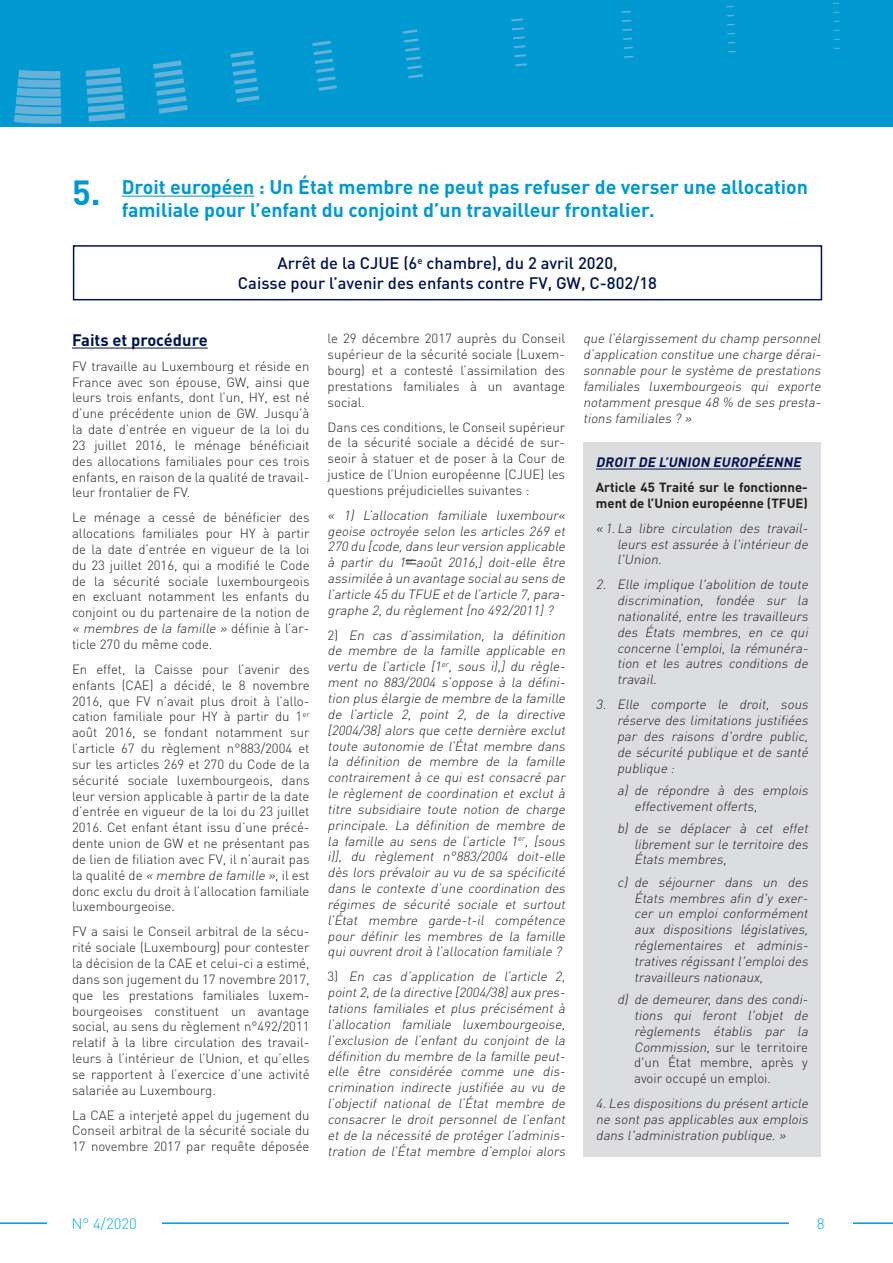
<style>
.page{position:relative;width:893px;height:1263px;background:#fff}
.page>*{position:absolute;margin:0;border:0;box-sizing:border-box;transform-origin:0 0}
.titre{font:700 34.5px "DIN Pro";color:#0099d1}
.Titre_1{font:700 19.5px/23.4px "DIN Pro";color:#0099d1}
.Arrêt{font:500 16.5px/19.8px "DIN Pro";color:#001352;text-align:center}
.Soustitre_1{font:700 16.5px "DIN Pro";color:#001352}
.t1{font:300 15px "DIN Pro";color:#00aeef}
.Soustitre_3_italique{font:italic 700 13.5px "DIN Pro";color:#001352}
.texte_courant{font:300 13.2px/15.9px "DIN Pro";color:#231f20;text-align:justify}
.texte_courant_italiq{font:italic 300 13.2px/15.9px "DIN Pro";color:#231f20;text-align:justify}
.énumération_texte_en{font:italic 300 13.2px/15.9px "DIN Pro";color:#231f20;text-align:justify}
.text_encadré_italiqu{font:italic 300 13.2px/15.9px "DIN Pro";color:#231f20;text-align:justify}
.texte_encadré_medium{font:700 13.2px/15.9px "DIN Pro";color:#231f20}
.s1{font-style:italic}
.s2{font-style:normal}
</style>
<div class="page">
<hr style="left:0;top:1222px;width:893px;height:2px;background:#0099d1">
<div style="left:0;top:0;width:893px;height:126px;background:#0099d1"></div>
<svg style="left:511px;top:18px;width:12px;height:3px"></svg>
<svg style="left:621px;top:11px;width:10px;height:2px"></svg>
<svg style="left:512px;top:27px;width:12px;height:3px"></svg>
<svg style="left:622px;top:20px;width:9px;height:2px"></svg>
<svg style="left:513px;top:36px;width:12px;height:3px"></svg>
<svg style="left:622px;top:29px;width:10px;height:2px"></svg>
<svg style="left:514px;top:45px;width:11px;height:3px"></svg>
<svg style="left:623px;top:38px;width:9px;height:2px"></svg>
<svg style="left:515px;top:54px;width:11px;height:3px"></svg>
<svg style="left:624px;top:47px;width:9px;height:2px"></svg>
<svg style="left:14px;top:70px;width:47px;height:54px;background:#4fabd6"></svg>
<svg style="left:86px;top:68px;width:39px;height:54px"></svg>
<svg style="left:153px;top:60px;width:35px;height:54px"></svg>
<svg style="left:230px;top:51px;width:30px;height:51px"></svg>
<svg style="left:312px;top:41px;width:25px;height:50px"></svg>
<svg style="left:403px;top:29px;width:20px;height:49px"></svg>
<svg style="left:515px;top:63px;width:12px;height:3px"></svg>
<svg style="left:624px;top:56px;width:9px;height:2px"></svg>
<div style="left:789px;top:1217px;width:64px;height:46px;background:#fff"></div>
<div style="left:47px;top:1217px;width:115px;height:46px;background:#fff"></div>
<div style="left:583px;top:442px;width:238px;height:715px;background:#dcdddf"></div>
<div style="left:73px;top:245px;width:749px;height:55px;border:2px solid #001352"></div>
<hr style="left:122px;top:196px;width:132px;height:1px;background:#0099d1">
<hr style="left:72px;top:348px;width:136px;height:1px;background:#001352">
<svg style="left:406px;top:560px;width:10px;height:5px"></svg>
<hr style="left:596px;top:469px;width:205px;height:1px;background:#001352">
<p class="titre" style="left:72px;top:169px;width:30px">5.</p>
<p class="Titre_1" style="left:122px;top:174px;width:688px">Droit européen : Un État membre ne peut pas refuser de verser une allocation familiale pour l’enfant du conjoint d’un travailleur frontalier.</p>
<p class="Arrêt" style="left:238px;top:253px;width:421px">Arrêt de la CJUE (6<sup>e</sup> chambre), du 2 avril 2020,<br>Caisse pour l’avenir des enfants contre FV, GW, C-802/18</p>
<p class="Soustitre_1" style="left:72px;top:329px;width:137px">Faits et procédure</p>
<p class="texte_courant" style="left:72px;top:357px;width:239px">FV travaille au Luxembourg et réside en France avec son épouse, GW, ainsi que leurs trois enfants, dont l’un, HY, est né d’une précédente union de GW. Jusqu’à la date d’entrée en vigueur de la loi du 23 juillet 2016, le ménage bénéficiait des allocations familiales pour ces trois enfants, en raison de la qualité de travail&shy;leur frontalier de FV.</p>
<p class="texte_courant" style="left:72px;top:509px;width:239px">Le ménage a cessé de bénéficier des allocations familiales pour HY à partir de la date d’entrée en vigueur de la loi du 23 juillet 2016, qui a modifié le Code de la sécurité sociale luxembourgeois en excluant notamment les enfants du conjoint ou du partenaire de la notion de <span class="s1">« membres de la famille »</span> d é fi n i e à l’ a r&shy;ticle 270 du même code.</p>
<p class="texte_courant" style="left:72px;top:660px;width:239px">En effet, la Caisse pour l’avenir des enfants (CAE) a décidé, le 8 novembre 2016, que FV n’avait plus droit à l’allo&shy;cation familiale pour HY à partir du 1<sup>er </sup>août 2016, se fondant notamment sur l’article 67 du règlement n°883/2004 et sur les articles 269 et 270 du Code de la sécurité sociale luxembourgeois, dans leur version applicable à partir de la date d’entrée en vigueur de la loi du 23 juillet 2016. Cet enfant étant issu d’une précé&shy;dente union de GW et ne présentant pas de lien de filiation avec FV, il n’aurait pas la q u a l i té d e <span class="s1">« membre de famille »</span>, i l est donc exclu du droit à l’allocation familiale luxembourgeoise.</p>
<p class="texte_courant" style="left:72px;top:923px;width:239px">FV a saisi le Conseil arbitral de la sécu&shy;rité sociale (Luxembourg) pour contester la décision de la CAE et celui-ci a estimé, dans son jugement du 17 novembre 2017, que les prestations familiales luxem&shy;bourgeoises constituent un avantage social, au sens du règlement n°492/2011 relatif à la libre circulation des travail&shy;leurs à l’intérieur de l’Union, et qu’elles se rapportent à l’exercice d’une activité salariée au Luxembourg.</p>
<p class="texte_courant" style="left:72px;top:1106px;width:239px">La CAE a interjeté appel du jugement du Conseil arbitral de la sécurité sociale du 17 novembre 2017 par requête déposée</p>
<p class="texte_courant" style="left:328px;top:330px;width:239px">le 29 décembre 2017 auprès du Conseil supérieur de la sécurité sociale (Luxem&shy;bourg) et a contesté l’assimilation des prestations familiales à un avantage social.</p>
<p class="texte_courant" style="left:328px;top:418px;width:239px">Dans ces conditions, le Conseil supérieur de la sécurité sociale a décidé de sur&shy;seoir à statuer et de poser à la Cour de justice de l’Union européenne (CJUE) les questions préjudicielles suivantes :</p>
<p class="texte_courant_italiq" style="left:328px;top:506px;width:242px">« 1) L’allocation familiale luxembour« geoise octroyée selon les articles 269 et 270 du [code,dans leurversion applicable à partir du 1<sup>er</sup> août 2016,] doit-elle être assimilée à un avantage socialau sens de l’article 45 du TFUE etde l’article 7,para&shy;graphe 2,du règlement[no 492/2011]?</p>
<p class="texte_courant_italiq" style="left:328px;top:626px;width:242px"><span class="s2">2 )</span> En cas d’assimilation, la définition de membre de la famille applicable en vertu de l’article [1<sup>er</sup>, sous i),] du règle&shy;ment no 883/2004 s’oppose à la défini&shy;tion plus élargie de membre de la famille de l’article 2, point 2, de la directive [2004/38] alors que cette dernière exclut toute autonomie de l’État membre dans la définition de membre de la famille contrairement à ce qui est consacré par le règlement de coordination et exclut à titre subsidiaire toute notion de charge principale. La définition de membre de la famille au sens de l’article 1<sup>er</sup>, [sous i)], du règlement n°883/2004 doit-elle dès lors prévaloir au vu de sa spécificité dans le contexte d’une coordination des régimes de sécurité sociale et surtout l’État membre garde-t-il compétence pour définir les membres de la famille quiouvrentdroità l’allocation familiale ?</p>
<p class="texte_courant_italiq" style="left:328px;top:968px;width:242px"><span class="s2">3 )</span> En cas d’application de l’article 2, point2,de la directive [2004/38]aux pres&shy;tations familiales et plus précisément à l’allocation familiale luxembourgeoise, l’exclusion de l’enfant du conjoint de la définition du membre de la famille peut&shy;elle être considérée comme une dis&shy;crimination indirecte justifiée au vu de l’objectif national de l’État membre de consacrer le droit personnel de l’enfant et de la nécessité de protéger l’adminis&shy;tration de l’État membre d’emploi alors</p>
<p class="texte_courant_italiq" style="left:583px;top:330px;width:242px">que l’élargissementdu champ personnel d’application constitue une charge dérai&shy;sonnable pour le système de prestations familiales luxembourgeois qui exporte notamment presque 48 % de ses presta&shy;tions familiales ? »</p>
<p class="Soustitre_3_italique" style="left:596px;top:453px;width:210px">DROIT DE L’UNION EUROPÉENNE</p>
<p class="texte_encadré_medium" style="left:596px;top:479px;width:214px">Article 45 Traité sur le fonctionne&shy;ment de l’Union européenne (TFUE)</p>
<p class="text_encadré_italiqu" style="left:617px;top:519px;width:195px;text-indent:-21px">« 1.La libre circulation des travail&shy;leurs est assurée à l'intérieur de l'Union.</p>
<p class="énumération_texte_en" style="left:617px;top:576px;width:195px;text-indent:-21px">2. Elle implique l'abolition de toute discrimination, fondée sur la nationalité, entre les travailleurs des États membres, en ce qui concerne l'emploi, la rémunéra&shy;tion et les autres conditions de travail.</p>
<p class="énumération_texte_en" style="left:617px;top:696px;width:195px;text-indent:-21px">3. Elle comporte le droit, sous réserve des limitations justifiées par des raisons d'ordre public, de sécurité publique et de santé publique :</p>
<p class="énumération_texte_en" style="left:634px;top:781px;width:178px;text-indent:-17px">a) de répondre à des emplois effectivementofferts,</p>
<p class="énumération_texte_en" style="left:634px;top:819px;width:178px;text-indent:-17px">b) de se déplacer à cet effet librement sur le territoire des États membres,</p>
<p class="énumération_texte_en" style="left:634px;top:873px;width:178px;text-indent:-17px">c) de séjourner dans un des États membres afin d'y exer&shy;cer un emploi conformément aux dispositions législatives, réglementaires et adminis&shy;tratives régissantl'emploides travailleurs nationaux,</p>
<p class="énumération_texte_en" style="left:634px;top:991px;width:178px;text-align:left;text-indent:-17px">d) de demeurer, dans des condi&shy;tions qui feront l'objet de règlements établis par la<br>Commission, <span class="s2">sur le territoire d'un État membre, après y avoir occupé un emploi.</span></p>
<p class="énumération_texte_en" style="left:596px;top:1095px;width:217px">4. Les dispositions du présentarticle ne sont pas applicables aux emplois dans l'administration publique.»</p>
<p class="t1" style="left:71px;top:1213px;width:67px">N° 4/2020</p>
<p class="t1" style="left:817px;top:1213px;width:9px">8</p>
</div>
